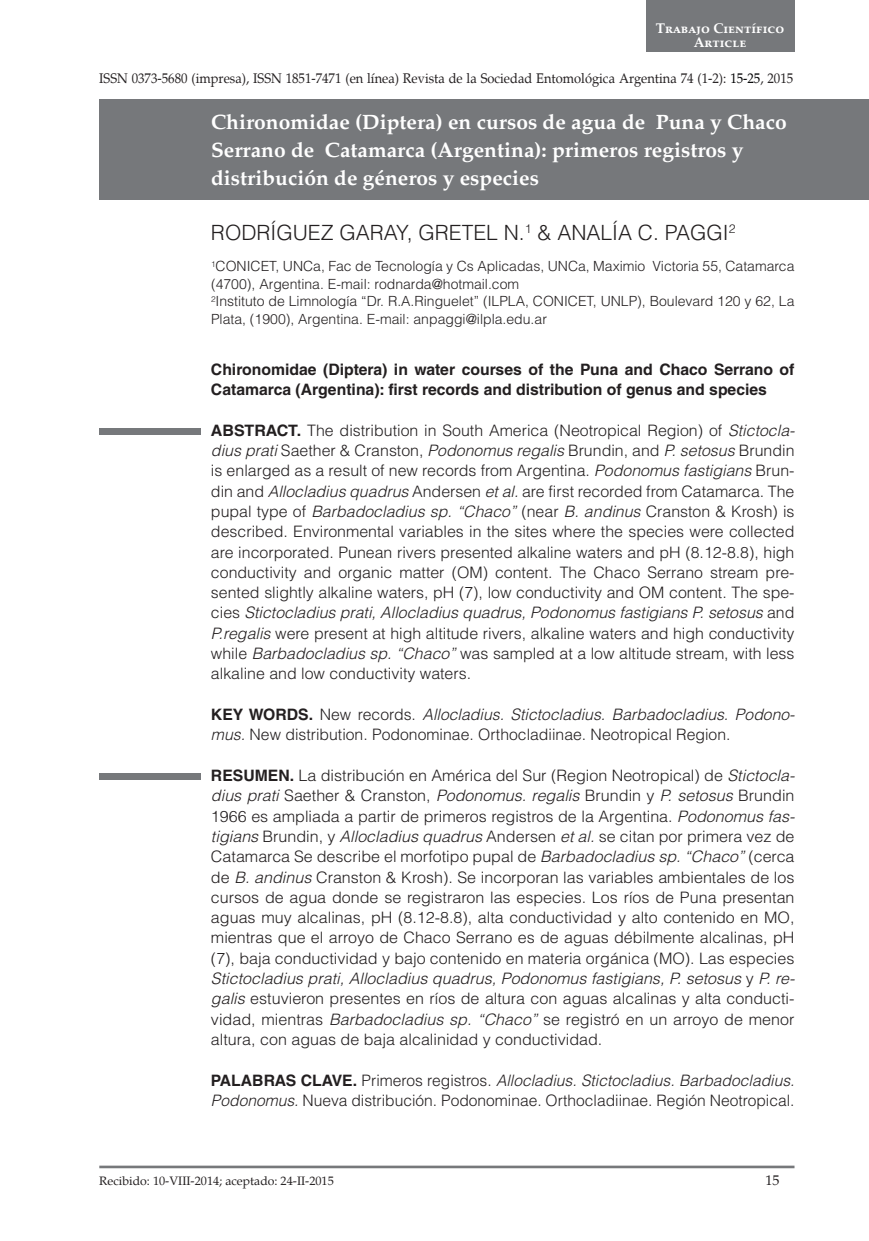
<style>
.page{position:relative;width:869px;height:1241px;background:#fff}
.page>*{position:absolute;margin:0;border:0;box-sizing:border-box;transform-origin:0 0}
.t1{font:700 21px/28px "Palatino";color:#fff}
.t2{font:300 21px "Helvetica LT Std";color:#231f20}
.t3{font:300 15.75px/20.3px "Helvetica LT Std";color:#231f20;text-align:justify}
.t4{font:700 15.75px/20.3px "Helvetica LT Std";color:#231f20}
.t5{font:300 14px/17.5px "Helvetica LT Std";color:#231f20}
.t6{font:14px "Palatino";color:#231f20;scale:.92 1}
.t7{font:700 14px/14px "Palatino Linotype";color:#fff;text-align:center}
.t8{font:14px "Palatino";color:#231f20}
.t9{font:12.25px "Palatino";color:#231f20}
.s1{color:#000002}
.s2{font-weight:700}
.s3{font-style:italic}
</style>
<div class="page">
<hr style="left:99px;top:1165px;width:695px;height:2px;background:#76787b">
<div style="left:99px;top:99px;width:769px;height:100px;background:#76787b"></div>
<div style="left:99px;top:428px;width:102px;height:7px;background:#76787b"></div>
<div style="left:99px;top:773px;width:102px;height:6px;background:#76787b"></div>
<div style="left:645px;top:0;width:149px;height:52px;background:#76787b"></div>
<p class="t7" style="left:655px;top:21px;width:130px">Trabajo Científico<br>Article</p>
<p class="t6" style="left:99px;top:70px;width:755px">ISSN 0373-5680 (impresa), ISSN 1851-7471 (en línea) Revista de la Sociedad Entomológica Argentina 74 (1-2): <span class="s1">15-25</span>, 2015</p>
<h1 class="t1" style="left:211px;top:108px;width:577px">Chironomidae (Diptera) en cursos de agua de Puna y Chaco<br>Serrano de Catamarca (Argentina): primeros registros y distribución de géneros y especies</h1>
<h1 class="t2" style="left:211px;top:219px;width:237px">RODRÍGUEZ GARAY, Gretel</h1>
<h1 class="t2" style="left:503px;top:219px;width:81px">N.<sup>1</sup> &amp; Analía</h1>
<h1 class="t2" style="left:637px;top:219px;width:99px">C. PAGGI<sup>2</sup></h1>
<p class="t5" style="left:211px;top:257px;width:584px"><sup>1</sup>CONICET, UNCa, Fac de Tecnología y Cs Aplicadas, UNCa, Maximio Victoria 55, Catamarca (4700), Argentina. E-mail: rodnarda@hotmail.com<br><sup>2</sup>Instituto de Limnología “Dr. R.A.Ringuelet” (ILPLA, CONICET, UNLP), Boulevard 120 y 62, La Plata, (1900), Argentina. E-mail: anpaggi@ilpla.edu.ar</p>
<p class="t4" style="left:211px;top:358px;width:584px">Chironomidae (Diptera) in water courses of the Puna and Chaco Serrano of<br>Catamarca (Argentina): first records and distribution of genus and species</p>
<p class="t3" style="left:211px;top:419px;width:585px"><span class="s2">ABSTRACT.</span> The distribution in South America (Neotropical Region) of <span class="s3">Stictocla&shy;dius prati</span> Saether &amp; Cranston, <span class="s3">Podonomus regalis</span> Brundin, and <span class="s3">P. setosus</span> Brundin is enlarged as a result of new records from Argentina. <span class="s3">Podonomus fastigians</span> Brun&shy;din and <span class="s3">Allocladius quadrus</span> Andersen <span class="s3">et al.</span> are first recorded from Catamarca. The pupal type of <span class="s3">Barbadocladius sp. “Chaco”</span> (near <span class="s3">B. andinus</span> Cranston &amp; Krosh) is described. Environmental variables in the sites where the species were collected are incorporated. Punean rivers presented alkaline waters and pH (8.12-8.8), high conductivity and organic matter (OM) content. The Chaco Serrano stream pre&shy;sented slightly alkaline waters, pH (7), low conductivity and OM content. The spe&shy;cies <span class="s3">Stictocladius prati, Allocladius quadrus, Podonomus fastigians P. setosus</span> and <span class="s3">P.regalis</span> were present at high altitude rivers, alkaline waters and high conductivity while <span class="s3">Barbadocladius sp. “Chaco”</span> was sampled at a low altitude stream, with less alkaline and low conductivity waters.</p>
<p class="t3" style="left:211px;top:704px;width:585px"><span class="s2">KEY WORDS.</span> New records. <span class="s3">Allocladius. Stictocladius. Barbadocladius. Podono&shy;mus.</span> New distribution. Podonominae. Orthocladiinae. Neotropical Region.</p>
<p class="t3" style="left:211px;top:765px;width:585px"><span class="s2">RESUMEN.</span> La distribución en América del Sur (Region Neotropical) de <span class="s3">Stictocla&shy;dius prati</span> Saether &amp; Cranston, <span class="s3">Podonomus. regalis</span> Brundin y <span class="s3">P. setosus</span> Brundin 1966 es ampliada a partir de primeros registros de la Argentina. <span class="s3">Podonomus fas&shy;tigians</span> Brundin, y <span class="s3">Allocladius quadrus</span> Andersen <span class="s3">et al.</span> se citan por primera vez de Catamarca Se describe el morfotipo pupal de <span class="s3">Barbadocladius sp. “Chaco”</span> (cerca de <span class="s3">B. andinus</span> Cranston &amp; Krosh). Se incorporan las variables ambientales de los cursos de agua donde se registraron las especies. Los ríos de Puna presentan aguas muy alcalinas, pH (8.12-8.8), alta conductividad y alto contenido en MO, mientras que el arroyo de Chaco Serrano es de aguas débilmente alcalinas, pH (7), baja conductividad y bajo contenido en materia orgánica (MO). Las especies <span class="s3">Stictocladius prati, Allocladius quadrus, Podonomus fastigians, P. setosus</span> y <span class="s3">P. re&shy;galis</span> estuvieron presentes en ríos de altura con aguas alcalinas y alta conducti&shy;vidad, mientras <span class="s3">Barbadocladius sp. “Chaco”</span> se registró en un arroyo de menor altura, con aguas de baja alcalinidad y conductividad.</p>
<p class="t3" style="left:211px;top:1069px;width:584px"><span class="s2">PALABRAS CLAVE.</span> Primeros registros. <span class="s3">Allocladius. Stictocladius. Barbadocladius.<br>Podonomus.</span> Nueva distribución. Podonominae. Orthocladiinae. Región Neotropical.</p>
<p class="t9" style="left:99px;top:1173px;width:236px">Recibido: 10-VIII-2014; aceptado: 24-II-2015</p>
<p class="t8" style="left:765px;top:1171px;width:15px">15</p>
</div>
